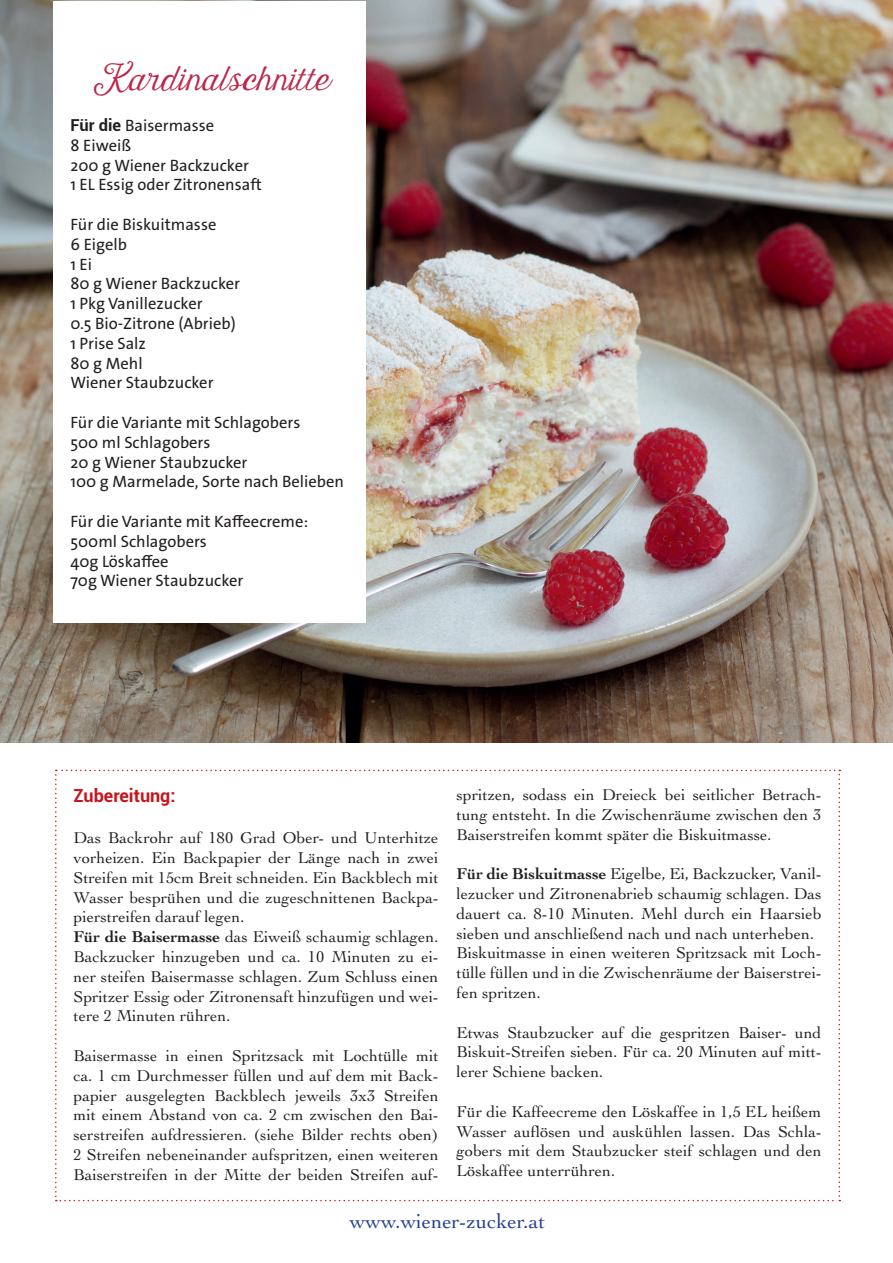
<style>
.page{position:relative;width:893px;height:1263px;background:#fff}
.page>*{position:absolute;margin:0;border:0;box-sizing:border-box;transform-origin:0 0}
.t1{font:30px "Harman Script";color:#bc2647}
.t2{font:21px "Cochin LT Std";color:#253f8e}
.t3{font:700 18px "Roboto";color:#c5161d}
.t4{font:16.5px/19.8px "Cochin LT Std";color:#231f20;text-align:justify}
.t5{font:16.5px/19.8px "The Sans Os F";color:#231f20}
.s1{font-family:"Roboto";font-weight:700}
.s2{font-weight:700}
</style>
<div class="page">
<svg style="left:55px;top:770px;width:785px;height:431px"></svg>
<img style="left:0;top:0;width:893px;height:742px">
<div style="left:53px;top:2px;width:313px;height:621px;background:#fff"></div>
<h1 class="t1" style="left:90px;top:62px;width:240px">Kardinalschnitte</h1>
<p class="t5" style="left:70px;top:116px;width:193px"><span class="s1">Für die</span> Baisermasse<br>8 Eiweiß<br>200 g Wiener Backzucker<br>1 EL Essig oder Zitronensaft</p>
<p class="t5" style="left:70px;top:215px;width:171px">Für die Biskuitmasse<br>6 Eigelb<br>1 Ei<br>80 g Wiener Backzucker<br>1 Pkg Vanillezucker<br>0.5 Bio-Zitrone (Abrieb)<br>1 Prise Salz<br>80 g Mehl<br>Wiener Staubzucker</p>
<p class="t5" style="left:70px;top:413px;width:275px">Für die Variante mit Schlagobers<br>500 ml Schlagobers<br>20 g Wiener Staubzucker<br>100 g Marmelade, Sorte nach Belieben</p>
<p class="t5" style="left:70px;top:512px;width:239px">Für die Variante mit Kaffeecreme:<br>500ml Schlagobers<br>40g Löskaffee<br>70g Wiener Staubzucker</p>
<p class="t3" style="left:74px;top:783px;width:104px">Zubereitung:</p>
<p class="t4" style="left:74px;top:828px;width:366px;text-align:left">Das Backrohr auf 180 Grad Ober- und Unterhitze vorheizen. Ein Backpapier der Länge nach in zwei Streifen mit 15cm Breit schneiden. Ein Backblech mit Wasser besprühen und die zugeschnittenen Backpa&shy;pierstreifen darauf legen.<br><span class="s2">Für die Baisermasse</span> das Eiweiß schaumig schlagen.<br>Backzucker hinzugeben und ca. 10 Minuten zu ei&shy;ner steifen Baisermasse schlagen. Zum Schluss einen Spritzer Essig oder Zitronensaft hinzufügen und wei&shy;tere 2 Minuten rühren.</p>
<p class="t4" style="left:74px;top:1046px;width:366px">Baisermasse in einen Spritzsack mit Lochtülle mit ca. 1 cm Durchmesser füllen und auf dem mit Back&shy;papier ausgelegten Backblech jeweils 3x3 Streifen mit einem Abstand von ca. 2 cm zwischen den Bai&shy;serstreifen aufdressieren. (siehe Bilder rechts oben)<br>2 Streifen nebeneinander aufspritzen, einen weiteren Baiserstreifen in der Mitte der beiden Streifen auf-</p>
<p class="t4" style="left:457px;top:785px;width:366px">spritzen, sodass ein Dreieck bei seitlicher Betrach&shy;tung entsteht. In die Zwischenräume zwischen den 3<br>Baiserstreifen kommt später die Biskuitmasse.</p>
<p class="t4" style="left:457px;top:864px;width:366px;text-align:left"><span class="s2">Für die Biskuitmasse</span> Eigelbe, Ei, Backzucker, Vanil&shy;lezucker und Zitronenabrieb schaumig schlagen. Das dauert ca. 8-10 Minuten. Mehl durch ein Haarsieb sieben und anschließend nach und nach unterheben.<br>Biskuitmasse in einen weiteren Spritzsack mit Loch&shy;tülle füllen und in die Zwischenräume der Baiserstrei&shy;fen spritzen.</p>
<p class="t4" style="left:457px;top:1022px;width:366px">Etwas Staubzucker auf die gespritzen Baiser- und Biskuit-Streifen sieben. Für ca. 20 Minuten auf mitt&shy;lerer Schiene backen.</p>
<p class="t4" style="left:457px;top:1101px;width:366px">Für die Kaffeecreme den Löskaffee in 1,5 EL heißem Wasser auflösen und auskühlen lassen. Das Schla&shy;gobers mit dem Staubzucker steif schlagen und den Löskaffee unterrühren.</p>
<p class="t2" style="left:350px;top:1209px;width:197px">www.wiener-zucker.at</p>
</div>
